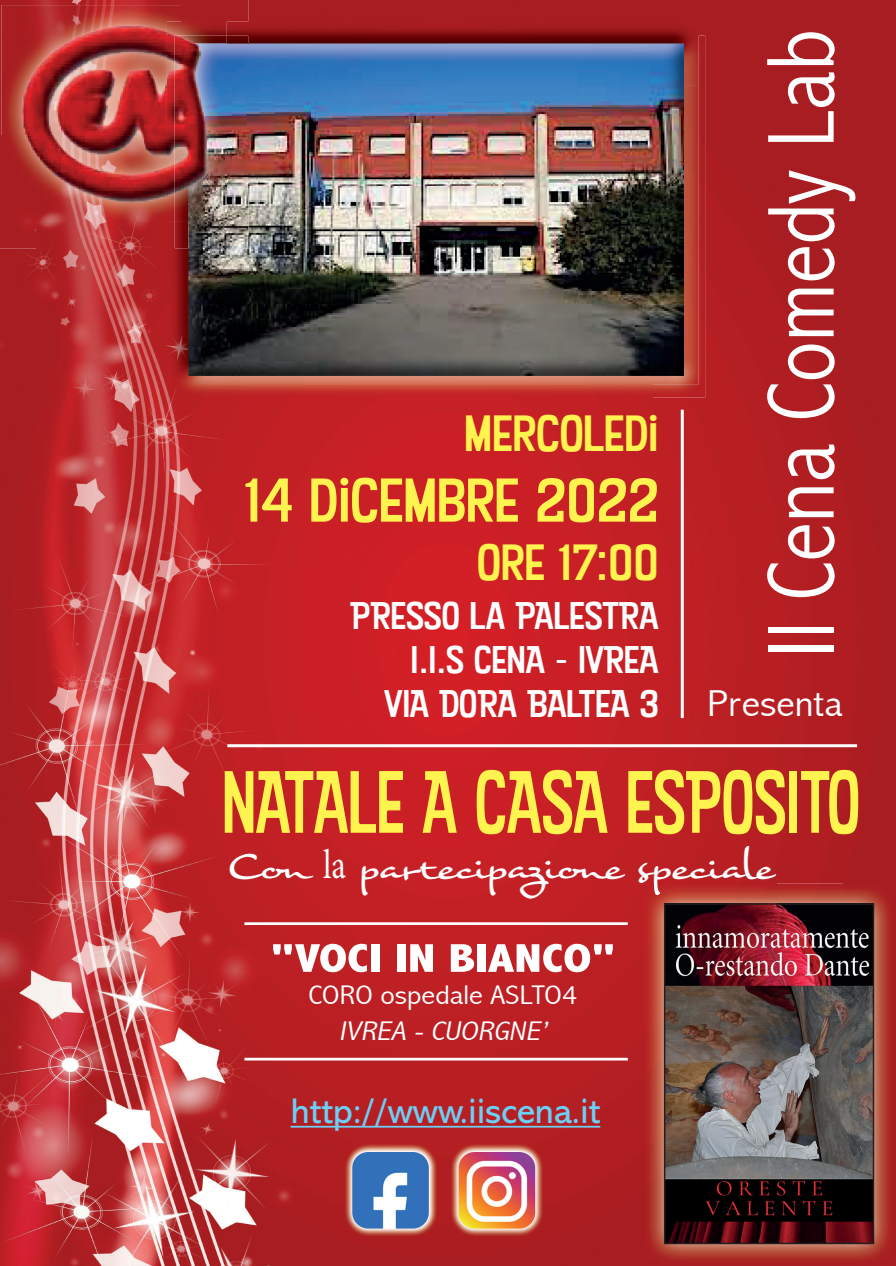
<style>
.page{position:relative;width:896px;height:1266px;background:#fff}
.page>*{position:absolute;margin:0;border:0;box-sizing:border-box;transform-origin:0 0}
.t1{font:300 condensed 96px "Abadi";color:#fff}
.t2{font:84.3px "Kon Tiki JF Aloha";color:#fff34f;scale:.8 1}
.t3{font:59.1px "Kon Tiki JF Aloha";color:#fff34f}
.t4{font:48.75px "Kon Tiki JF Aloha";color:#fff34f}
.t5{font:41.25px "Nothing";color:#fff;scale:.8 1}
.t6{font:800 condensed 40.5px "Abadi";color:#fff;scale:1.25 1}
.t7{font:300 condensed 37.5px "Abadi";color:#fff;scale:1.2 1}
.t8{font:36.9px/44.2px "Kon Tiki JF Aloha";color:#fff;text-align:right}
.t9{font:36px "Abadi MT Pro";color:#6bcff6}
.t10{font:300 condensed 27px "Abadi";color:#fff;scale:1.25 1}
.t11{font:italic 300 condensed 27px "Abadi";color:#fff;scale:1.25 1}
.s1{font-family:"Minion Pro"}
</style>
<div class="page">
<img style="left:0;top:0;width:895px;height:1265px">
<img style="left:652px;top:35px;width:53px;height:362px">
<img style="left:174px;top:385px;width:478px;height:12px">
<img style="left:248px;top:21px;width:450px;height:64px">
<img style="left:167px;top:248px;width:60px;height:137px">
<img style="left:646px;top:85px;width:52px;height:300px">
<img style="left:227px;top:375px;width:419px;height:10px">
<img style="left:248px;top:44px;width:386px;height:141px">
<img style="left:634px;top:44px;width:49px;height:331px">
<img style="left:238px;top:185px;width:396px;height:190px">
<img style="left:188px;top:248px;width:50px;height:127px">
<img style="left:0;top:0;width:248px;height:37px">
<img style="left:0;top:37px;width:37px;height:211px">
<img style="left:37px;top:222px;width:130px;height:26px">
<img style="left:167px;top:21px;width:81px;height:227px">
<img style="left:174px;top:35px;width:74px;height:213px">
<img style="left:188px;top:44px;width:60px;height:204px">
<img style="left:2px;top:5px;width:179px;height:130px">
<img style="left:181px;top:5px;width:45px;height:16px">
<img style="left:2px;top:135px;width:165px;height:87px">
<img style="left:167px;top:21px;width:59px;height:201px">
<img style="left:174px;top:35px;width:52px;height:187px">
<img style="left:188px;top:44px;width:38px;height:178px">
<hr style="left:680px;top:409px;width:3px;height:309px;background:#fff">
<hr style="left:227px;top:744px;width:630px;height:3px;background:#fff">
<img style="left:644px;top:883px;width:249px;height:380px">
<img style="left:644px;top:883px;width:132px;height:15px">
<img style="left:666px;top:906px;width:205px;height:335px">
<div style="left:663px;top:903px;width:211px;height:341px;border:2px solid #231f20"></div>
<hr style="left:244px;top:922px;width:383px;height:3px;background:#fff">
<hr style="left:244px;top:1057px;width:383px;height:3px;background:#fff">
<hr style="left:290px;top:1125px;width:310px;height:2px;background:#6bcff6">
<img style="left:450px;top:1143px;width:93px;height:93px">
<img style="left:458px;top:1151px;width:77px;height:77px">
<img style="left:344px;top:1143px;width:93px;height:93px">
<img style="left:352px;top:1151px;width:77px;height:77px">
<h3 class="t4" style="left:464px;top:403px;width:196px">MERCOLEDI</h3>
<h3 class="t3" style="left:244px;top:463px;width:416px">14 DICEMBRE 2022</h3>
<h3 class="t4" style="left:477px;top:532px;width:183px">ORE 17:00</h3>
<p class="t8" style="left:350px;top:593px;width:310px">PRESSO LA PALESTRA<br>I.I.S CENA - IVREA<br>VIA DORA BALTEA 3</p>
<h1 class="t1" style="left:745px;top:657px;width:629px;rotate:-90deg">Il Cena Comedy Lab</h1>
<p class="t7" style="left:707px;top:681px;width:114px">Presenta</p>
<h2 class="t2" style="left:222px;top:749px;width:798px">NATALE A CASA ESPOSITO</h2>
<p class="t5" style="left:227px;top:839px;width:685px">Con <span class="s1">la</span> partecipazione speciale</p>
<p class="t6" style="left:270px;top:934px;width:278px">"VOCI IN BIANCO"</p>
<p class="t10" style="left:308px;top:979px;width:216px">CORO ospedale ASLTO4</p>
<p class="t11" style="left:339px;top:1015px;width:173px">IVREA - CUORGNE’</p>
<p class="t9" style="left:290px;top:1091px;width:311px">http://www.iiscena.it</p>
</div>
